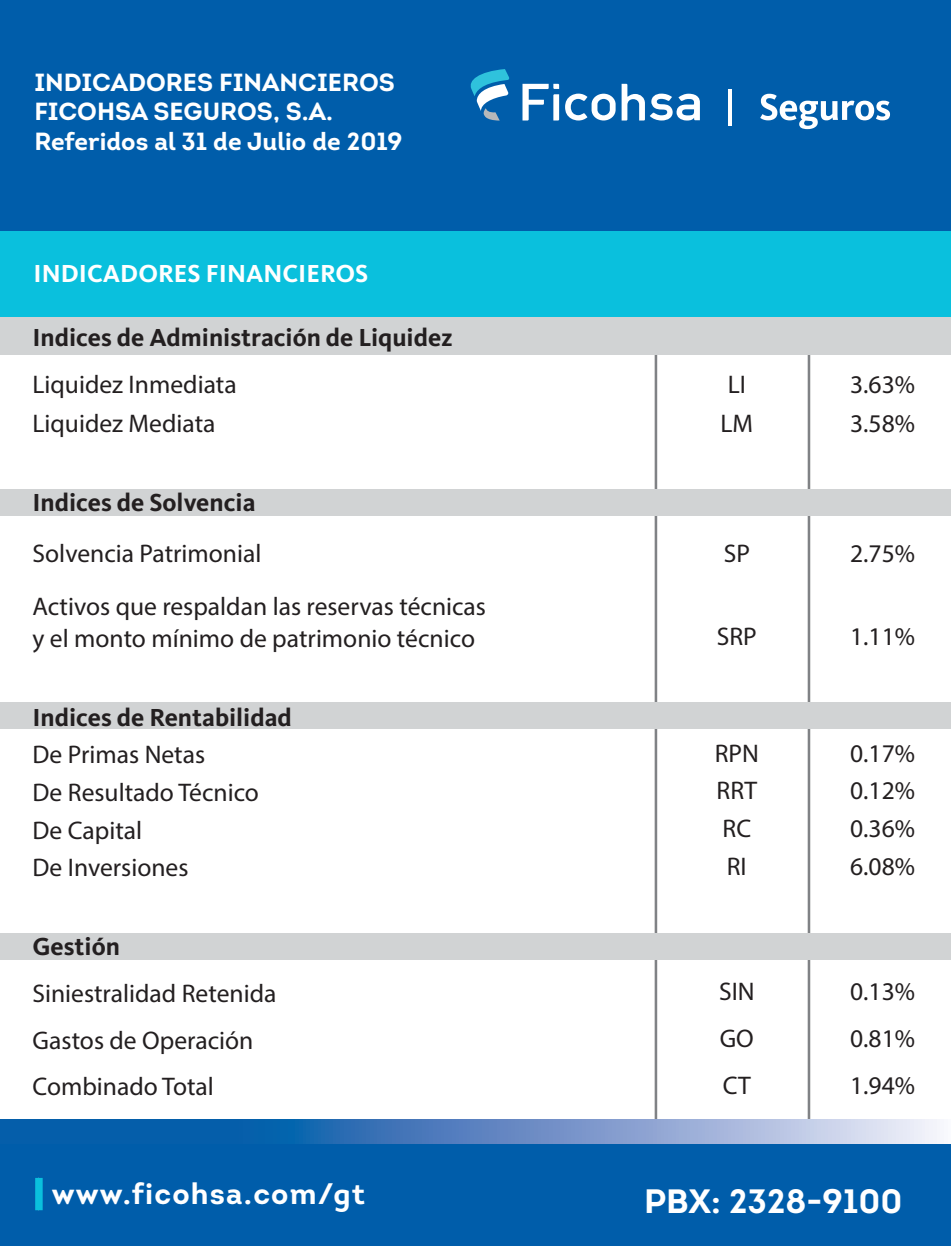
<style>
.page{position:relative;width:951px;height:1246px;background:#fff}
.page>*{position:absolute;margin:0;border:0;box-sizing:border-box;transform-origin:0 0}
.t1{font:700 33.75px "Intro";color:#fff}
.t2{font:700 29.7px "Intro";letter-spacing:.04em;color:#fff}
.t3{font:25.65px/37.8px "Myriad Pro";color:#231f20}
.t4{font:700 25.65px "Kievit OT";color:#231f20}
.t5{font:700 25.65px "Kievit OT";color:#fff}
.t6{font:700 24.75px/29.7px "Intro";color:#fff}
</style>
<div class="page">
<hr style="left:654px;top:265px;width:3px;height:871px;background:#808285">
<hr style="left:807px;top:265px;width:3px;height:871px;background:#808285">
<div style="left:0;top:489px;width:950px;height:26px;background:#d1d3d4"></div>
<div style="left:0;top:316px;width:950px;height:38px;background:#d1d3d4"></div>
<div style="left:0;top:701px;width:950px;height:27px;background:#d1d3d4"></div>
<div style="left:0;top:933px;width:950px;height:27px;background:#d1d3d4"></div>
<div style="left:0;top:224px;width:950px;height:93px;background:#0ac0dd"></div>
<div style="left:0;top:0;width:950px;height:230px;background:#005daa"></div>
<div style="left:0;top:1140px;width:950px;height:105px;background:#005daa"></div>
<svg style="left:0;top:1119px;width:950px;height:24px;background:#5e8ec5"></svg>
<div style="left:35px;top:1177px;width:8px;height:33px;background:#0ac0dd"></div>
<svg style="left:760px;top:94px;width:129px;height:35px"></svg>
<svg style="left:522px;top:84px;width:177px;height:36px"></svg>
<hr style="left:728px;top:89px;width:3px;height:37px;background:#fff">
<svg style="left:470px;top:69px;width:40px;height:52px"></svg>
<p class="t6" style="left:34px;top:67px;width:369px">INDICADORES FINANCIEROS<br>FICOHSA SEGUROS, S.A.<br>Referidos al 31 de Julio de 2019</p>
<p class="t5" style="left:34px;top:258px;width:336px">INDICADORES FINANCIEROS</p>
<p class="t4" style="left:32px;top:322px;width:422px">Indices de Administración de Liquidez</p>
<p class="t3" style="left:32px;top:364px;width:206px;line-height:39.4px">Liquidez Inmediata<br>Liquidez Mediata</p>
<p class="t4" style="left:32px;top:487px;width:224px">Indices de Solvencia</p>
<p class="t3" style="left:32px;top:527px;width:455px;line-height:52.9px">Solvencia Patrimonial<br>Activos que respaldan las reservas técnicas</p>
<p class="t3" style="left:32px;top:619px;width:444px">y el monto mínimo de patrimonio técnico</p>
<p class="t4" style="left:32px;top:701px;width:261px">Indices de Rentabilidad</p>
<p class="t3" style="left:32px;top:735px;width:228px">De Primas Netas<br>De Resultado Técnico<br>De Capital<br>De Inversiones</p>
<p class="t4" style="left:32px;top:931px;width:89px">Gestión</p>
<p class="t3" style="left:32px;top:969px;width:245px;line-height:46.8px">Siniestralidad Retenida<br>Gastos de Operación<br>Combinado Total</p>
<p class="t3" style="left:720px;top:364px;width:34px;line-height:39.4px">LI<br>LM</p>
<p class="t3" style="left:723px;top:534px;width:28px">SP</p>
<p class="t3" style="left:716px;top:617px;width:41px">SRP</p>
<p class="t3" style="left:714px;top:733px;width:46px;text-align:center">RPN<br>RRT<br>RC<br>RI</p>
<p class="t3" style="left:719px;top:967px;width:37px;line-height:46.8px;text-align:justify">SIN GO CT</p>
<p class="t3" style="left:849px;top:364px;width:66px;line-height:39.4px">3.63%<br>3.58%</p>
<p class="t3" style="left:849px;top:534px;width:66px">2.75%</p>
<p class="t3" style="left:849px;top:617px;width:66px">1.11%</p>
<p class="t3" style="left:849px;top:733px;width:66px;text-align:justify">0.17% 0.12% 0.36% 6.08%</p>
<p class="t3" style="left:849px;top:967px;width:66px;line-height:46.8px;text-align:justify">0.13% 0.81% 1.94%</p>
<p class="t2" style="left:52px;top:1174px;width:315px">www.ficohsa.com/gt</p>
<h1 class="t1" style="left:644px;top:1179px;width:260px">PBX: 2328-9100</h1>
</div>
